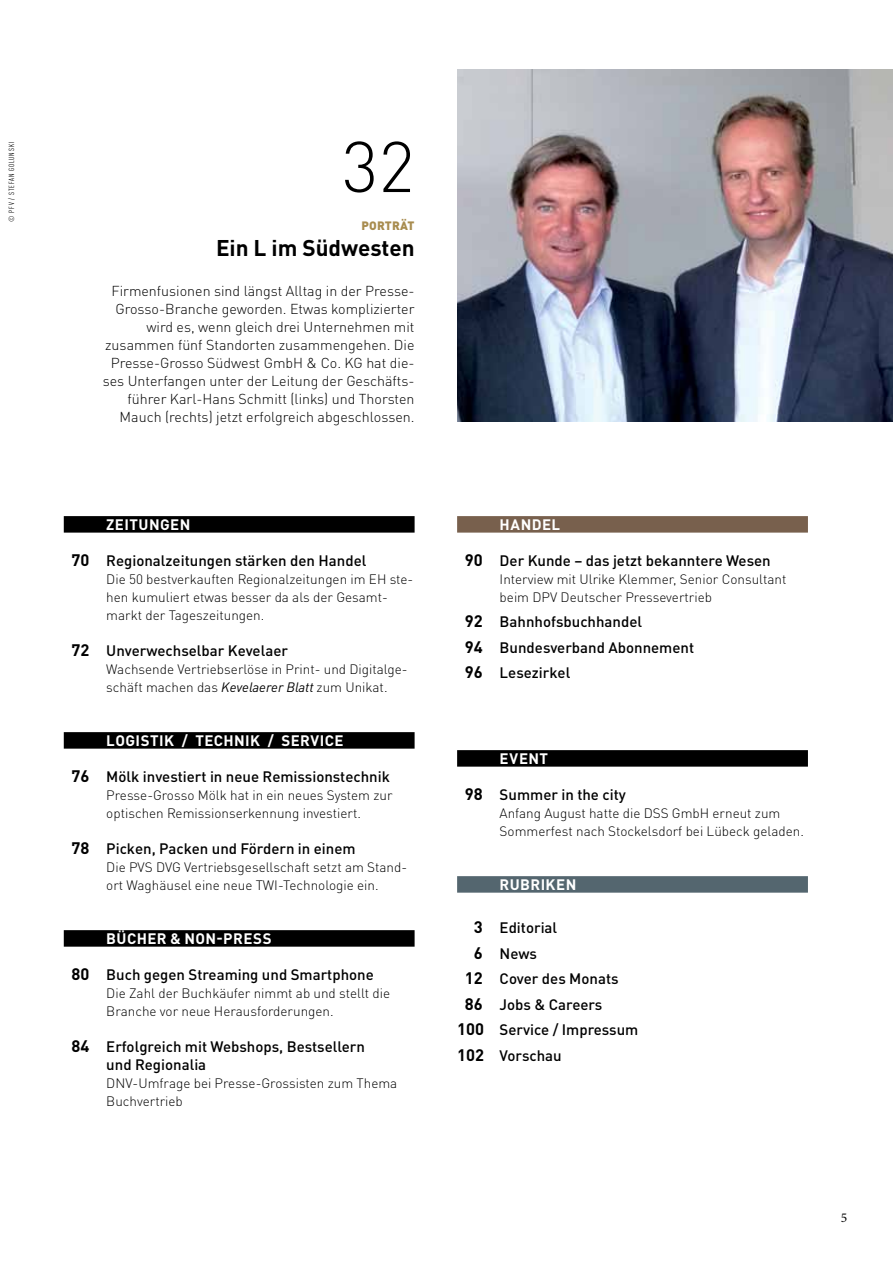
<style>
.page{position:relative;width:893px;height:1263px;background:#fff}
.page>*{position:absolute;margin:0;border:0;box-sizing:border-box;transform-origin:0 0}
.t1{font:300 70.5px "DIN Pro";color:#000}
.t2{font:700 22.5px "DIN Pro";color:#000}
.t3{font:500 15px/25.5px "DIN Pro";color:#000}
.t4{font:700 15px "DIN Pro";letter-spacing:.03em;color:#fff}
.t5{font:300 14.25px/18px "DIN Pro";color:#000;text-align:right}
.t6{font:300 13.5px/18px "DIN Pro";color:#000}
.t7{font:13.5px "Minion Pro";color:#000}
.t8{font:900 12px "DIN Pro";letter-spacing:.02em;color:#a88c4f}
.t9{font:condensed 7.5px "DIN Pro";letter-spacing:.12em;color:#000}
.s1{font-weight:700;font-size:16.5px}
.s2{font-weight:400;font-style:italic}
</style>
<div class="page">
<img style="left:457px;top:70px;width:436px;height:352px">
<div style="left:64px;top:516px;width:351px;height:17px;background:#000"></div>
<div style="left:64px;top:732px;width:351px;height:17px;background:#000"></div>
<div style="left:64px;top:930px;width:351px;height:17px;background:#000"></div>
<div style="left:457px;top:516px;width:351px;height:17px;background:#78604d"></div>
<div style="left:457px;top:750px;width:351px;height:17px;background:#000"></div>
<div style="left:457px;top:876px;width:351px;height:17px;background:#54666f"></div>
<p class="t9" style="left:6px;top:222px;width:81px;rotate:-90deg">© PFV / Stefan Golunski</p>
<h1 class="t1" style="left:342px;top:112px;width:74px">32</h1>
<p class="t8" style="left:361px;top:216px;width:55px">PORTRÄT</p>
<h2 class="t2" style="left:216px;top:229px;width:200px">EIN L IM SÜDWESTEN</h2>
<p class="t5" style="left:103px;top:280px;width:313px">Firmenfusionen sind längst Alltag in der Presse-Grosso-Branche geworden. Etwas komplizierter wird es, wenn gleich drei Unternehmen mit zusammen fünf Standorten zusammengehen. Die Presse-Grosso Südwest GmbH &amp; Co. KG hat die&shy;ses Unterfangen unter der Leitung der Geschäfts&shy;führer Karl-Hans Schmitt (links) und Thorsten Mauch (rechts) jetzt erfolgreich abgeschlossen.</p>
<p class="t4" style="left:106px;top:512px;width:86px">ZEITUNGEN</p>
<p class="t3" style="left:71px;top:547px;width:297px"><span class="s1">70</span> Regionalzeitungen stärken den Handel</p>
<p class="t6" style="left:106px;top:569px;width:309px">Die 50 bestverkauften Regionalzeitungen im EH ste&shy;hen kumuliert etwas besser da als der Gesamt&shy;markt der Tageszeitungen.</p>
<p class="t3" style="left:71px;top:637px;width:218px"><span class="s1">72</span> Unverwechselbar Kevelaer</p>
<p class="t6" style="left:106px;top:659px;width:303px">Wachsende Vertriebserlöse in Print- und Digitalge&shy;schäft machen das <span class="s2">Kevelaerer Blatt</span> zum Unikat.</p>
<p class="t4" style="left:106px;top:728px;width:239px">LOGISTIK / TECHNIK / SERVICE</p>
<p class="t3" style="left:71px;top:763px;width:320px"><span class="s1">76</span> Mölk investiert in neue Remissionstechnik</p>
<p class="t6" style="left:106px;top:785px;width:288px">Presse-Grosso Mölk hat in ein neues System zur optischen Remissionserkennung investiert.</p>
<p class="t3" style="left:71px;top:835px;width:286px"><span class="s1">78</span> Picken, Packen und Fördern in einem</p>
<p class="t6" style="left:106px;top:857px;width:302px">Die PVS DVG Vertriebsgesellschaft setzt am Stand&shy;ort Waghäusel eine neue TWI-Technologie ein.</p>
<p class="t4" style="left:64px;top:926px;width:19px">B</p>
<p class="t4" style="left:117px;top:926px;width:156px">ÜCHER &amp; NON-PRESS</p>
<p class="t3" style="left:71px;top:961px;width:304px"><span class="s1">80</span> Buch gegen Streaming und Smartphone</p>
<p class="t6" style="left:106px;top:983px;width:285px">Die Zahl der Buchkäufer nimmt ab und stellt die<br>Branche vor neue Herausforderungen.</p>
<p class="t3" style="left:106px;top:1037px;width:260px;line-height:18px;text-indent:-35px"><span class="s1">84</span> Erfolgreich mit Webshops, Bestsellern und Regionalia</p>
<p class="t6" style="left:106px;top:1073px;width:293px">DNV-Umfrage bei Presse-Grossisten zum Thema<br>Buchvertrieb</p>
<p class="t4" style="left:457px;top:512px;width:19px">H</p>
<p class="t4" style="left:511px;top:512px;width:47px">ANDEL</p>
<p class="t3" style="left:465px;top:547px;width:308px"><span class="s1">90</span> Der Kunde – das jetzt bekanntere Wesen</p>
<p class="t6" style="left:500px;top:569px;width:288px">Interview mit Ulrike Klemmer, Senior Consultant beim DPV Deutscher Pressevertrieb</p>
<p class="t3" style="left:465px;top:609px;width:231px"><span class="s1">92</span> Bahnhofsbuchhandel<br><span class="s1">94</span> Bundesverband Abonnement<br><span class="s1">96</span> Lesezirkel</p>
<p class="t4" style="left:457px;top:746px;width:18px">E</p>
<p class="t4" style="left:510px;top:746px;width:40px">VENT</p>
<p class="t3" style="left:465px;top:781px;width:163px"><span class="s1">98</span> Summer in the city</p>
<p class="t6" style="left:500px;top:803px;width:306px">Anfang August hatte die DSS GmbH erneut zum<br>Sommerfest nach Stockelsdorf bei Lübeck geladen.</p>
<p class="t4" style="left:457px;top:872px;width:19px">R</p>
<p class="t4" style="left:510px;top:872px;width:68px">UBRIKEN</p>
<p class="t3" style="left:474px;top:915px;width:85px"><span class="s1">3</span> Editorial</p>
<p class="t3" style="left:474px;top:940px;width:65px"><span class="s1">6</span> News</p>
<p class="t3" style="left:465px;top:966px;width:155px"><span class="s1">12</span> Cover des Monats</p>
<p class="t3" style="left:465px;top:991px;width:139px"><span class="s1">86</span> Jobs &amp; Careers</p>
<p class="t3" style="left:457px;top:1017px;width:183px"><span class="s1">100</span> Service / Impressum</p>
<p class="t3" style="left:457px;top:1042px;width:106px"><span class="s1">102</span> Vorschau</p>
<p class="t7" style="left:841px;top:1209px;width:8px">5</p>
</div>
